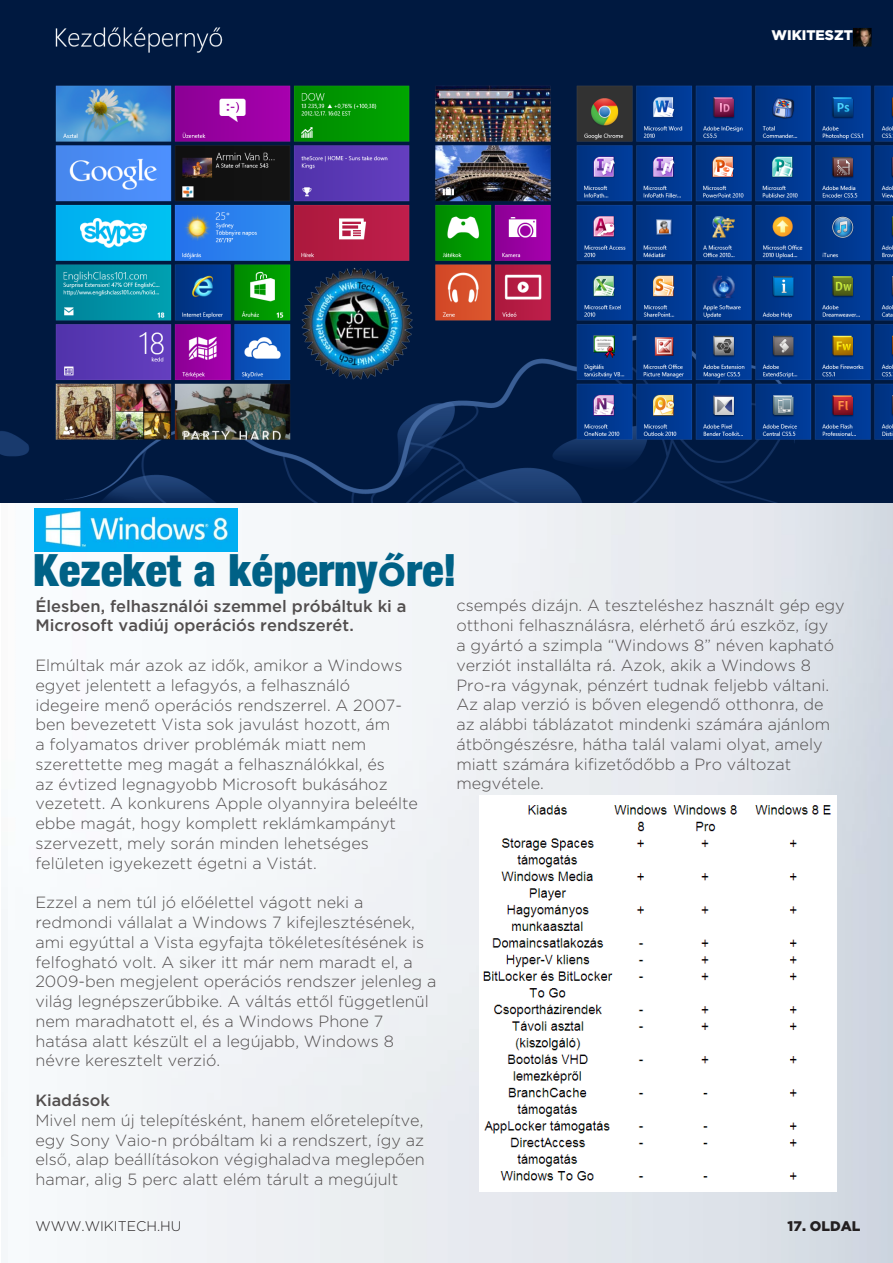
<style>
.page{position:relative;width:893px;height:1263px;background:#fff}
.page>*{position:absolute;margin:0;border:0;box-sizing:border-box;transform-origin:0 0}
.cimlap_hasab{font:44.4px "Harvest";color:#006186}
.text{font:500 16.5px/19.8px "Gotham";color:#524e4e}
.text-2{font:300 16.2px/19.8px "Gotham";color:#524e4e}
.text-3{font:300 16.2px "Gotham";color:#524e4e}
.text_www{font:300 13.95px "Gotham";color:#231f20}
.text_tartalom{font:900 13.95px "Gotham";color:#fff}
.text_oldalszam{font:900 13.95px "Gotham";color:#231f20}
.s1{font-family:"Gotham";font-weight:700;font-size:43.5px}
</style>
<div class="page">
<img style="left:1px;top:502px;width:892px;height:761px">
<img style="left:0;top:0;width:893px;height:502px">
<img style="left:289px;top:252px;width:129px;height:133px">
<img style="left:34px;top:508px;width:203px;height:43px">
<img style="left:480px;top:795px;width:357px;height:397px">
<p class="cimlap_hasab" style="left:33px;top:545px;width:424px">Kezeket a képerny<span class="s1">ő</span>re!</p>
<p class="text_tartalom" style="left:771px;top:27px;width:83px">WIKITESZT</p>
<p class="text" style="left:35px;top:595px;width:373px">Élesben, felhasználói szemmel próbáltuk ki a<br>Microsoft vadiúj operációs rendszerét.</p>
<p class="text-2" style="left:35px;top:655px;width:384px">Elmúltak már azok az idők, amikor a Windows egyet jelentett a lefagyós, a felhasználó idegeire menő operációs rendszerrel. A 2007- ben bevezetett Vista sok javulást hozott, ám<br>a folyamatos driver problémák miatt nem szerettette meg magát a felhasználókkal, és<br>az évtized legnagyobb Microsoft bukásához vezetett. A konkurens Apple olyannyira beleélte ebbe magát, hogy komplett reklámkampányt szervezett, mely során minden lehetséges felületen igyekezett égetni a Vistát.</p>
<p class="text-2" style="left:35px;top:892px;width:402px">Ezzel a nem túl jó előélettel vágott neki a redmondi vállalat a Windows 7 kifejlesztésének, ami egyúttal a Vista egyfajta tökéletesítésének is felfogható volt. A siker itt már nem maradt el, a 2009-ben megjelent operációs rendszer jelenleg a világ legnépszerűbbike. A váltás ettől függetlenül nem maradhatott el, és a Windows Phone 7 hatása alatt készült el a legújabb, Windows 8 névre keresztelt verzió.</p>
<p class="text-3" style="left:35px;top:1091px;width:76px">Kiadások</p>
<p class="text-2" style="left:35px;top:1110px;width:391px;text-align:justify">Mivel nem új telepítésként, hanem előretelepítve, egy Sony Vaio-n próbáltam ki a rendszert, így az első, alap beállításokon végighaladva meglepően hamar, alig 5 perc alatt elém tárult a megújult</p>
<p class="text-2" style="left:456px;top:595px;width:390px">csempés dizájn. A teszteléshez használt gép egy otthoni felhasználásra, elérhető árú eszköz, így<br>a gyártó a szimpla “Windows 8” néven kapható verziót installálta rá. Azok, akik a Windows 8<br>Pro-ra vágynak, pénzért tudnak feljebb váltani.<br>Az alap verzió is bőven elegendő otthonra, de az alábbi táblázatot mindenki számára ajánlom átböngészésre, hátha talál valami olyat, amely miatt számára kifizetődőbb a Pro változat megvétele.</p>
<p class="text_www" style="left:35px;top:1218px;width:148px">WWW.WIKITECH.HU</p>
<p class="text_oldalszam" style="left:787px;top:1217px;width:74px">17. OLDAL</p>
</div>
